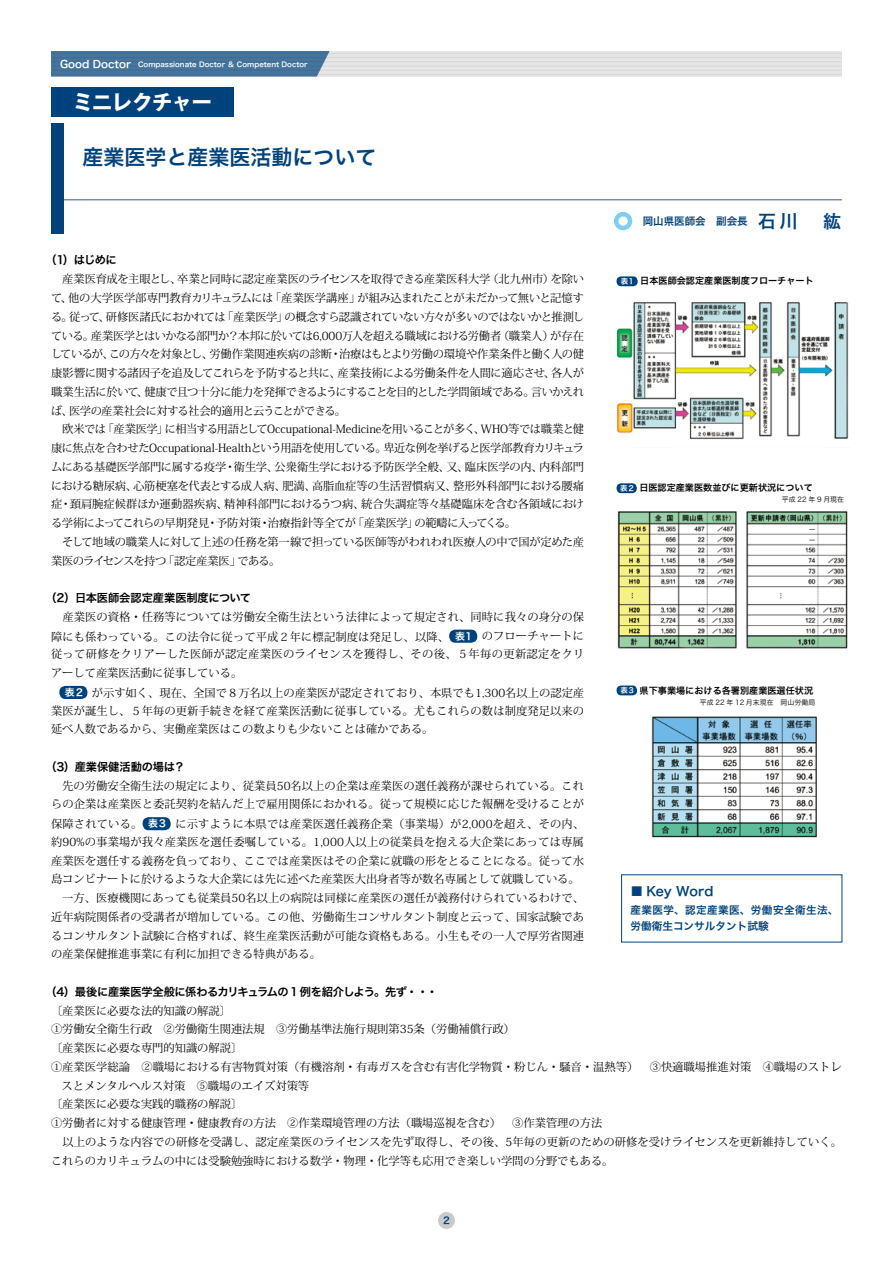
<style>
.page{position:relative;width:893px;height:1263px;background:#fff}
.page>*{position:absolute;margin:0;border:0;box-sizing:border-box;transform-origin:0 0}
.t1{font:21px "Hira Kaku Pro W6";color:#00437c}
.t2{font:800 21px "Koz Go Pro";letter-spacing:-.065em;color:#fff}
.t3{font:12.75px "Hira Kaku Pro W6";color:#00437c}
.t4{font:11.25px/18.8px "Koz Min Pro";color:#000}
.t5{font:11.25px/18.8px "Koz Min Pro";letter-spacing:-.03em;color:#000}
.t6{font:11.25px "Hira Kaku Pro W6";letter-spacing:-.025em;color:#000}
.t7{font:11.25px/18.8px "Koz Min Pro";letter-spacing:.03em;color:#000}
.t8{font:10.65px/16.5px "Hira Kaku Pro W6";letter-spacing:.035em;color:#00437c}
.t9{font:10.5px "Hira Kaku Pro W6";color:#00437c}
.t10{font:9.6px "Hira Kaku Pro W6";color:#00437c}
.t11{font:9.15px "Hira Kaku Pro W6";color:#000}
.t12{font:7.5px "Hira Kaku Pro W6";color:#fff}
.t13{font:7.05px "Hira Kaku Pro W6";color:#fff}
.t14{font:6.9px "Hira Kaku Pro W3";color:#000}
.s1{font-size:10.35px}
.s2{font-size:18px}
.s3{font-family:"Hira Kaku Pro W6";font-size:9.9px;color:#fff}
.s4{font-size:7.5px;color:#fff}
</style>
<div class="page">
<div style="left:51px;top:51px;width:791px;height:26px;background:#e6e6e6"></div>
<svg style="left:51px;top:51px;width:279px;height:26px;background:#4c789e"></svg>
<hr style="left:51px;top:53px;width:791px;height:1px;background:#efefef">
<hr style="left:51px;top:57px;width:791px;height:1px;background:#efefef">
<hr style="left:51px;top:61px;width:791px;height:1px;background:#efefef">
<hr style="left:51px;top:66px;width:791px;height:1px;background:#efefef">
<hr style="left:51px;top:70px;width:791px;height:1px;background:#efefef">
<hr style="left:51px;top:74px;width:791px;height:1px;background:#efefef">
<div style="left:438px;top:1212px;width:17px;height:17px;background:#c9caca;border-radius:50%"></div>
<div style="left:614px;top:212px;width:18px;height:18px;border:4px solid #7ecef4;border-radius:50%"></div>
<hr style="left:51px;top:199px;width:791px;height:1px;background:#35568a">
<div style="left:51px;top:123px;width:13px;height:111px;background:#00437c"></div>
<div style="left:449px;top:630px;width:28px;height:13px;background:#00437c;border-radius:6px"></div>
<div style="left:59px;top:686px;width:28px;height:13px;background:#00437c;border-radius:6px"></div>
<div style="left:143px;top:817px;width:28px;height:13px;background:#00437c;border-radius:6px"></div>
<img style="left:651px;top:716px;width:166px;height:122px">
<div style="left:617px;top:685px;width:20px;height:10px;background:#00437c;border-radius:5px"></div>
<img style="left:617px;top:511px;width:231px;height:138px">
<div style="left:617px;top:483px;width:20px;height:10px;background:#00437c;border-radius:4px"></div>
<img style="left:617px;top:302px;width:232px;height:138px">
<div style="left:617px;top:276px;width:21px;height:10px;background:#00437c;border-radius:4px"></div>
<div style="left:51px;top:87px;width:183px;height:30px;background:#00437c"></div>
<p class="t13" style="left:60px;top:58px;width:249px"><span class="s1">Good Doctor</span> Compassionate Doctor ＆ Competent Doctor</p>
<h1 class="t2" style="left:72px;top:88px;width:141px">ミニレクチャー</h1>
<h1 class="t1" style="left:83px;top:138px;width:296px">産業医学と産業医活動について</h1>
<p class="t9" style="left:632px;top:212px;width:210px">　岡山県医師会　副会長　<span class="s2">石川　紘</span></p>
<p class="t6" style="left:45px;top:250px;width:73px">（1）はじめに</p>
<p class="t5" style="left:51px;top:269px;width:535px">　産業医育成を主眼とし、卒業と同時に認定産業医のライセンスを取得できる産業医科大学（北九州市）を除いて、他の大学医学部専門教育カリキュラムには「産業医学講座」が組み込まれたことが未だかって無いと記憶する。従って、研修医諸氏におかれては「産業医学」の概念すら認識されていない方々が多いのではないかと推測している。産業医学とはいかなる部門か？本邦に於いては6,000万人を超える職域における労働者（職業人）が存在しているが、この方々を対象とし、労働作業関連疾病の診断・治療はもとより労働の環境や作業条件と働く人の健康影響に関する諸因子を追及してこれらを予防すると共に、産業技術による労働条件を人間に適応させ、各人が職業生活に於いて、健康で且つ十分に能力を発揮できるようにすることを目的とした学問領域である。言いかえれば、医学の産業社会に対する社会的適用と云うことができる。<br>　欧米では「産業医学」に相当する用語としてOccupational-Medicineを用いることが多く、WHO等では職業と健康に焦点を合わせたOccupational-Healthという用語を使用している。卑近な例を挙げると医学部教育カリキュラムにある基礎医学部門に属する疫学・衛生学、公衆衛生学における予防医学全般、又、臨床医学の内、内科部門における糖尿病、心筋梗塞を代表とする成人病、肥満、高脂血症等の生活習慣病又、整形外科部門における腰痛症・頚肩腕症候群ほか運動器疾病、精神科部門におけるうつ病、統合失調症等々基礎臨床を含む各領域における学術によってこれらの早期発見・予防対策・治療指針等全てが「産業医学」の範疇に入ってくる。<br>　そして地域の職業人に対して上述の任務を第一線で担っている医師等がわれわれ医療人の中で国が定めた産業医のライセンスを持つ「認定産業医」である。</p>
<p class="t6" style="left:45px;top:588px;width:207px">（2）日本医師会認定産業医制度について</p>
<p class="t4" style="left:51px;top:606px;width:535px;line-height:19.6px">　産業医の資格・任務等については労働安全衛生法という法律によって規定され、同時に我々の身分の保障にも係わっている。この法令に従って平成２年に標記制度は発足し、以降、 <span class="s3">表１</span> のフローチャートに</p>
<p class="t7" style="left:51px;top:644px;width:535px">従って研修をクリアーした医師が認定産業医のライセンスを獲得し、その後、５年毎の更新認定をクリアーして産業医活動に従事している。</p>
<p class="t4" style="left:51px;top:683px;width:535px;line-height:18.3px;text-align:justify;text-indent:14px"><span class="s3">表２</span> が示す如く、現在、全国で８万名以上の産業医が認定されており、本県でも1,300名以上の認定産業医が誕生し、５年毎の更新手続きを経て産業医活動に従事している。尤もこれらの数は制度発足以来の延べ人数であるから、実働産業医はこの数よりも少ないことは確かである。</p>
<p class="t6" style="left:45px;top:756px;width:141px">（3）産業保健活動の場は？</p>
<p class="t4" style="left:51px;top:775px;width:535px;line-height:19.2px;text-align:justify">　先の労働安全衛生法の規定により、従業員50名以上の企業は産業医の選任義務が課せられている。これらの企業は産業医と委託契約を結んだ上で雇用関係におかれる。従って規模に応じた報酬を受けることが保障されている。<span class="s3">表３</span> に示すように本県では産業医選任義務企業（事業場）が2,000を超え、その内、</p>
<p class="t4" style="left:51px;top:832px;width:534px">約90%の事業場が我々産業医を選任委嘱している。1,000人以上の従業員を抱える大企業にあっては専属産業医を選任する義務を負っており、ここでは産業医はその企業に就職の形をとることになる。従って水島コンビナートに於けるような大企業には先に述べた産業医大出身者等が数名専属として就職している。　一方、医療機関にあっても従業員50名以上の病院は同様に産業医の選任が義務付けられているわけで、近年病院関係者の受講者が増加している。この他、労働衛生コンサルタント制度と云って、国家試験であるコンサルタント試験に合格すれば、終生産業医活動が可能な資格もある。小生もその一人で厚労省関連の産業保健推進事業に有利に加担できる特典がある。</p>
<p class="t6" style="left:45px;top:981px;width:394px">（4）最後に産業医学全般に係わるカリキュラムの 1 例を紹介しよう。先ず・・・</p>
<p class="t4" style="left:51px;top:1001px;width:181px">〔産業医に必要な法的知識の解説〕</p>
<p class="t4" style="left:51px;top:1019px;width:465px">①労働安全衛生行政　②労働衛生関連法規　③労働基準法施行規則第35条（労働補償行政）</p>
<p class="t4" style="left:51px;top:1038px;width:193px">〔産業医に必要な専門的知識の解説〕</p>
<p class="t4" style="left:51px;top:1057px;width:792px">①産業医学総論　②職場における有害物質対策（有機溶剤・有毒ガスを含む有害化学物質・粉じん・騒音・温熱等）　③快適職場推進対策　④職場のストレ</p>
<p class="t4" style="left:62px;top:1076px;width:249px">スとメンタルヘルス対策　⑤職場のエイズ対策等</p>
<p class="t4" style="left:51px;top:1094px;width:193px">〔産業医に必要な実践的職務の解説〕</p>
<p class="t4" style="left:51px;top:1113px;width:553px">①労働者に対する健康管理・健康教育の方法　②作業環境管理の方法（職場巡視を含む）　③作業管理の方法</p>
<p class="t4" style="left:51px;top:1132px;width:792px">　以上のような内容での研修を受講し、認定産業医のライセンスを先ず取得し、その後、5年毎の更新のための研修を受けライセンスを更新維持していく。</p>
<p class="t4" style="left:51px;top:1151px;width:564px">これらのカリキュラムの中には受験勉強時における数学・物理・化学等も応用でき楽しい学問の分野でもある。</p>
<p class="t11" style="left:621px;top:273px;width:194px"><span class="s4">表１</span> 日本医師会認定産業医制度フローチャート</p>
<p class="t11" style="left:639px;top:480px;width:175px">日医認定産業医数並びに更新状況について</p>
<p class="t14" style="left:782px;top:494px;width:64px">平成 22 年 9 月現在</p>
<p class="t12" style="left:620px;top:481px;width:16px">表２</p>
<p class="t11" style="left:640px;top:682px;width:175px">県下事業場における各署別産業医選任状況</p>
<p class="t14" style="left:700px;top:696px;width:117px">平成 22 年 12 月末現在　岡山労働局</p>
<p class="t12" style="left:620px;top:684px;width:16px">表３</p>
<p class="t3" style="left:630px;top:880px;width:84px">■ Key Word</p>
<p class="t8" style="left:630px;top:901px;width:209px">産業医学、認定産業医、労働安全衛生法、労働衛生コンサルタント試験</p>
<p class="t10" style="left:443px;top:1212px;width:8px">2</p>
</div>
